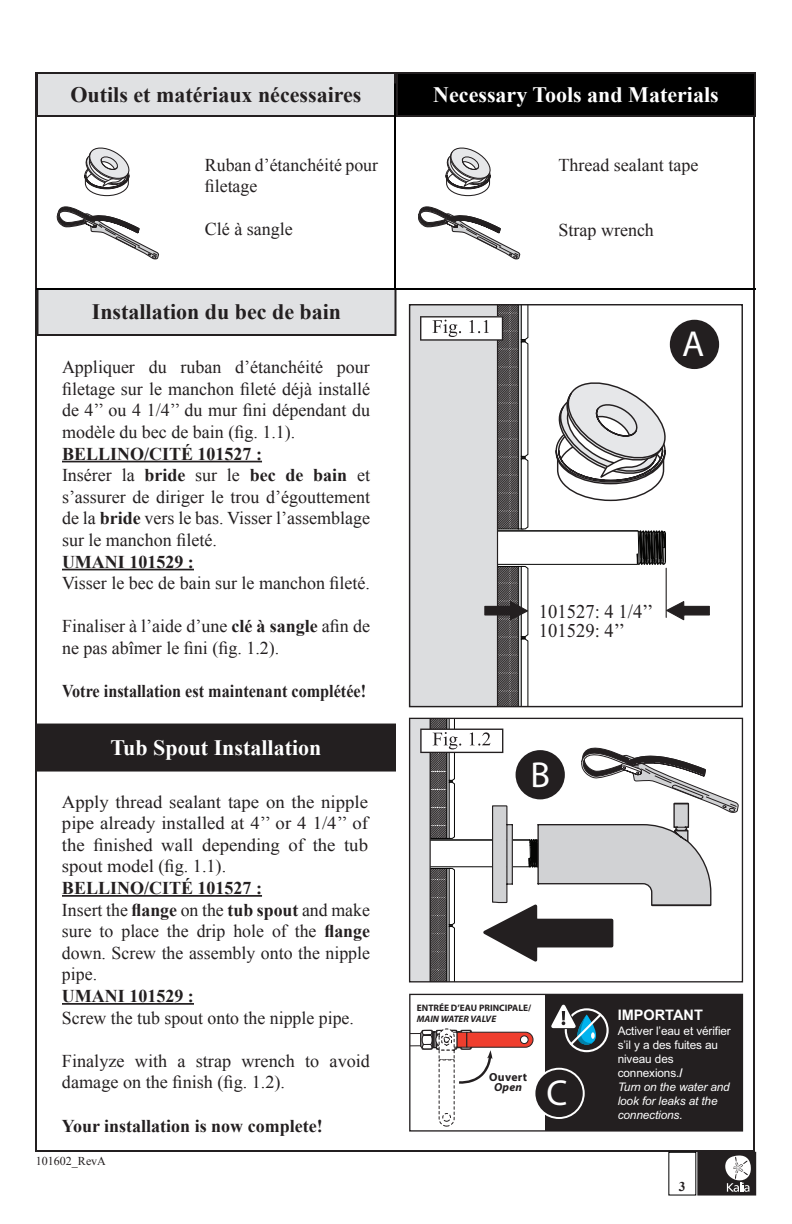
<style>
.page{position:relative;width:792px;height:1224px;background:#fff}
.page>*{position:absolute;margin:0;border:0;box-sizing:border-box;transform-origin:0 0}
.t1{font:36.2px "Myriad Pro";color:#fff}
.Titre_Fr_Blk{font:700 22px "Times New Roman";color:#231f20}
.Titre_Fr_Blk-2{font:700 22px "Times New Roman";color:#fff}
.Titre_En_Wht{font:700 22px "Times New Roman";color:#fff}
.t2{font:19.6px/19.6px "Times New Roman";color:#231f20;scale:.95 1}
.Par_Text_FR{font:18px/21.6px "Times New Roman";color:#231f20;text-align:justify}
.Par_Text_FR-2{font:18px/21.6px "Times New Roman";color:#231f20;text-align:justify;scale:1.04 1}
.Par_Text_FR-3{font:700 18px "Times New Roman";color:#231f20}
.Par_Text_FR-4{font:700 18px "Times New Roman";color:#231f20;scale:.9 1}
.Par_Text_ENG{font:18px "Times New Roman";color:#231f20}
.Par_Text_FR-5{font:700 18px "Times New Roman";color:#231f20}
.t3{font:700 14.6px "Arial";color:#fff}
.t4{font:700 13.4px "Times New Roman";color:#231f20}
.t5{font:12px "Times New Roman";color:#231f20}
.t6{font:11.8px/14px "Arial";letter-spacing:-.01em;color:#fff}
.t7{font:700 11.8px/10.6px "Myriad Pro";letter-spacing:.02em;color:#231f20;text-align:center}
.t8{font:700 9.4px/11.2px "Myriad Pro";color:#231f20}
.s1{font-style:inherit}
.s2{font-weight:700}
.s3{font-style:italic}
</style>
<div class="page">
<svg style="left:700px;top:1154px;width:54px;height:39px"></svg>
<div style="left:698px;top:1152px;width:58px;height:43px;border:1px solid #231f20"></div>
<div style="left:38px;top:289px;width:358px;height:46px;background:#e0e1e3"></div>
<div style="left:36px;top:288px;width:360px;height:48px;border:2px solid #231f20"></div>
<hr style="left:62px;top:461px;width:200px;height:1px;background:#231f20">
<hr style="left:62px;top:569px;width:132px;height:1px;background:#231f20">
<svg style="left:410px;top:305px;width:300px;height:402px"></svg>
<svg style="left:410px;top:718px;width:328px;height:264px"></svg>
<div style="left:409px;top:994px;width:334px;height:138px;border:1px solid #231f20"></div>
<svg style="left:410px;top:1014px;width:124px;height:113px"></svg>
<div style="left:545px;top:995px;width:197px;height:136px;background:#231f20"></div>
<svg style="left:566px;top:1009px;width:42px;height:42px"></svg>
<div style="left:565px;top:1008px;width:44px;height:44px;border:2px solid #fff;border-radius:50%"></div>
<svg style="left:545px;top:994px;width:59px;height:54px"></svg>
<div style="left:670px;top:320px;width:49px;height:49px;background:#231f20;border-radius:50%"></div>
<div style="left:516px;top:750px;width:49px;height:49px;background:#231f20;border-radius:50%"></div>
<div style="left:534px;top:1069px;width:50px;height:49px;background:#231f20;border-radius:50%"></div>
<div style="left:533px;top:1068px;width:52px;height:51px;border:2px solid #fff;border-radius:50%"></div>
<div style="left:37px;top:725px;width:358px;height:46px;background:#231f20"></div>
<div style="left:36px;top:724px;width:360px;height:48px;border:2px solid #231f20"></div>
<hr style="left:62px;top:895px;width:200px;height:2px;background:#231f20">
<hr style="left:62px;top:1003px;width:132px;height:2px;background:#231f20">
<div style="left:37px;top:73px;width:358px;height:43px;background:#e0e1e3"></div>
<div style="left:36px;top:72px;width:360px;height:45px;border:2px solid #231f20"></div>
<div style="left:397px;top:73px;width:358px;height:43px;background:#000"></div>
<div style="left:396px;top:72px;width:360px;height:45px;border:2px solid #231f20"></div>
<svg style="left:445px;top:148px;width:46px;height:49px"></svg>
<svg style="left:418px;top:206px;width:102px;height:53px"></svg>
<svg style="left:84px;top:148px;width:46px;height:49px"></svg>
<svg style="left:57px;top:206px;width:102px;height:53px"></svg>
<hr style="left:394px;top:84px;width:2px;height:204px;background:#000">
<hr style="left:36px;top:288px;width:720px;height:2px;background:#000">
<p class="Titre_Fr_Blk" style="left:70px;top:79px;width:293px">Outils et matériaux nécessaires</p>
<p class="Titre_Fr_Blk-2" style="left:433px;top:79px;width:287px">Necessary Tools and Materials</p>
<p class="Par_Text_FR" style="left:205px;top:154px;width:175px">Ruban d’étanchéité pour filetage</p>
<p class="Par_Text_FR" style="left:205px;top:218px;width:89px">Clé à sangle</p>
<p class="Titre_Fr_Blk" style="left:92px;top:297px;width:251px">Installation du bec de bain</p>
<p class="Par_Text_FR" style="left:62px;top:356px;width:310px">Appliquer du ruban d’étanchéité pour filetage sur le manchon fileté déjà installé de 4’’ ou 4 1/4’’ du mur fini dépendant du modèle du bec de bain (fig. 1.1).</p>
<p class="Par_Text_FR-3" style="left:62px;top:441px;width:202px">BELLINO/CITÉ <span class="s1">101527 :</span></p>
<p class="Par_Text_FR" style="left:62px;top:464px;width:310px">Insérer la <span class="s2">bride</span> sur le <span class="s2">bec de bain</span> et s’assurer de diriger le trou d’égouttement de la <span class="s2">bride</span> vers le bas. Visser l’assemblage sur le manchon fileté.</p>
<p class="Par_Text_FR-5" style="left:62px;top:549px;width:133px"><span class="s1">UMANI</span> 101529 :</p>
<p class="Par_Text_FR" style="left:62px;top:572px;width:310px">Visser le bec de bain sur le manchon fileté.</p>
<p class="Par_Text_FR" style="left:62px;top:615px;width:310px">Finaliser à l’aide d’une <span class="s2">clé à sangle</span> afin de ne pas abîmer le fini (fig. 1.2).</p>
<p class="Par_Text_FR-4" style="left:62px;top:679px;width:339px">Votre installation est maintenant complétée!</p>
<p class="Titre_En_Wht" style="left:111px;top:732px;width:212px">Tub Spout Installation</p>
<p class="Par_Text_FR-2" style="left:62px;top:790px;width:296px">Apply thread sealant tape on the nipple pipe already installed at 4’’ or 4 1/4’’ of the finished wall depending of the tub spout model (fig. 1.1).</p>
<p class="Par_Text_FR-3" style="left:62px;top:875px;width:202px">BELLINO/CITÉ <span class="s1">101527 :</span></p>
<p class="Par_Text_FR" style="left:62px;top:898px;width:310px">Insert the <span class="s2">flange</span> on the <span class="s2">tub spout</span> and make sure to place the drip hole of the <span class="s2">flange </span>down. Screw the assembly onto the nipple pipe.</p>
<p class="Par_Text_FR-5" style="left:62px;top:983px;width:133px"><span class="s1">UMANI</span> 101529 :</p>
<p class="Par_Text_FR" style="left:62px;top:1006px;width:294px">Screw the tub spout onto the nipple pipe.</p>
<p class="Par_Text_FR" style="left:62px;top:1050px;width:310px">Finalyze with a strap wrench to avoid damage on the finish (fig. 1.2).</p>
<p class="Par_Text_FR-3" style="left:62px;top:1113px;width:262px">Your installation is now complete!</p>
<p class="t5" style="left:36px;top:1153px;width:71px">101602_RevA</p>
<p class="Par_Text_ENG" style="left:559px;top:153px;width:141px">Thread sealant tape</p>
<p class="Par_Text_ENG" style="left:559px;top:218px;width:97px">Strap wrench</p>
<p class="t1" style="left:682px;top:322px;width:24px">A</p>
<p class="t2" style="left:539px;top:601px;width:122px">101527: 4 1/4’’<br>101529: 4’’</p>
<p class="t1" style="left:531px;top:753px;width:21px">B</p>
<p class="t8" style="left:417px;top:1002px;width:116px">ENTRÉE D’EAU PRINCIPALE/<br><span class="s3">MAIN WATER VALVE</span></p>
<p class="t7" style="left:489px;top:1071px;width:39px">Ouvert<br><span class="s3">Open</span></p>
<p class="t1" style="left:547px;top:1071px;width:23px">C</p>
<p class="t3" style="left:618px;top:1005px;width:87px">IMPORTANT</p>
<p class="t6" style="left:618px;top:1024px;width:115px">Activer l’eau et vérifier s’il y a des fuites au niveau des connexions.<span class="s2">/<br></span><span class="s3">Turn on the water and look for leaks at the connections.</span></p>
<p class="t4" style="left:679px;top:1177px;width:8px">3</p>
</div>
